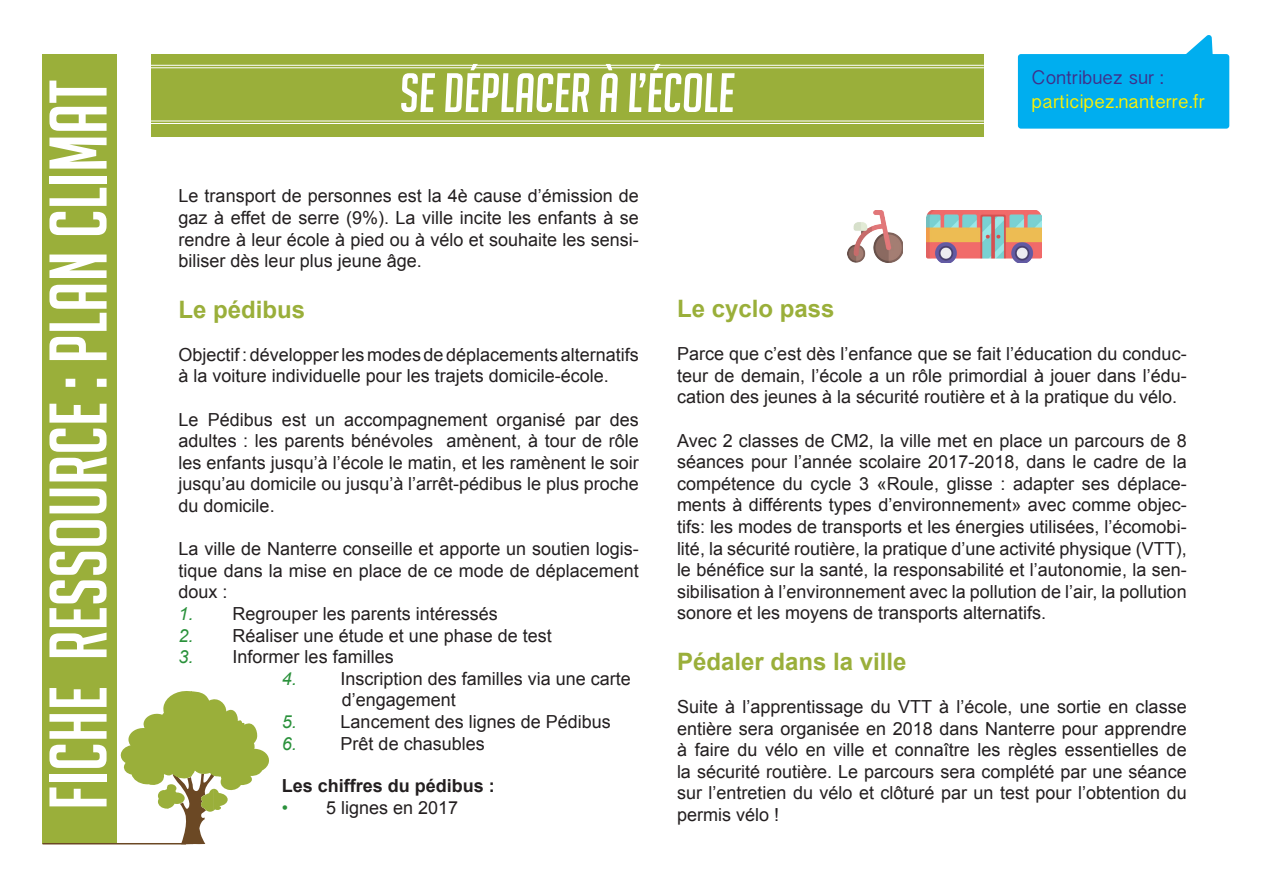
<style>
.page{position:relative;width:1263px;height:893px;background:#fff}
.page>*{position:absolute;margin:0;border:0;box-sizing:border-box;transform-origin:0 0}
.t1{font:79.5px "Big Noodle Titling";color:#fff}
.t2{font:italic 54px "Big Noodle Titling";color:#fff}
.t3{font:700 24px "Arial";color:#9aaf3a}
.t4{font:19.5px "Gujarati Sangam MN";color:#fff101}
.t5{font:19.5px "Gujarati Sangam MN";color:#3f2f8a}
.t6{font:18px/21.6px "Arial";color:#231f20;text-align:justify}
.t7{font:700 18px "Arial";color:#231f20}
.t8{font:italic 18px "Arial";color:#2a913b}
.s1{font-style:italic;color:#2a913b}
</style>
<div class="page">
<svg style="left:120px;top:691px;width:149px;height:153px"></svg>
<div style="left:151px;top:54px;width:833px;height:82px;background:#9aaf3a"></div>
<div style="left:43px;top:54px;width:74px;height:790px;background:#9aaf3a"></div>
<svg style="left:1017px;top:35px;width:213px;height:94px"></svg>
<hr style="left:151px;top:121px;width:833px;height:1px;background:#fff">
<hr style="left:151px;top:123px;width:833px;height:1px;background:#fff">
<hr style="left:43px;top:843px;width:143px;height:1px;background:#6b4824">
<hr style="left:151px;top:65px;width:833px;height:1px;background:#fff">
<hr style="left:151px;top:68px;width:833px;height:1px;background:#fff">
<img style="left:848px;top:210px;width:55px;height:52px">
<img style="left:926px;top:210px;width:115px;height:52px">
<h1 class="t1" style="left:35px;top:810px;width:732px;rotate:-90deg">FICHE RESSOURCE : PLAN CLIMAT</h1>
<h2 class="t2" style="left:400px;top:64px;width:336px">SE DÉPLACER À L’ÉCOLE</h2>
<p class="t5" style="left:1031px;top:64px;width:134px">Contribuez sur :</p>
<p class="t4" style="left:1031px;top:88px;width:175px">participez.nanterre.fr</p>
<p class="t6" style="left:179px;top:185px;width:462px">Le transport de personnes est la 4è cause d’émission de gaz à effet de serre (9%). La ville incite les enfants à se rendre à leur école à pied ou à vélo et souhaite les sensi&shy;biliser dès leur plus jeune âge.</p>
<h3 class="t3" style="left:179px;top:296px;width:128px">Le pédibus</h3>
<p class="t6" style="left:179px;top:344px;width:462px">Objectif : développer les modes de déplacements alternatifs à la voiture individuelle pour les trajets domicile-école.</p>
<p class="t6" style="left:179px;top:408px;width:462px">Le Pédibus est un accompagnement organisé par des adultes : les parents bénévoles amènent, à tour de rôle les enfants jusqu’à l’école le matin, et les ramènent le soir jusqu’au domicile ou jusqu’à l’arrêt-pédibus le plus proche du domicile.</p>
<p class="t6" style="left:179px;top:538px;width:462px">La ville de Nanterre conseille et apporte un soutien logis&shy;tique dans la mise en place de ce mode de déplacement doux :</p>
<p class="t6" style="left:179px;top:603px;width:321px"><span class="s1">1.</span> Regrouper les parents intéressés</p>
<p class="t6" style="left:179px;top:624px;width:375px"><span class="s1">2.</span> Réaliser une étude et une phase de test</p>
<p class="t6" style="left:179px;top:646px;width:217px;text-align:center"><span class="s1">3.</span> Informer les familles<br><span class="s1">4.</span></p>
<p class="t6" style="left:341px;top:668px;width:292px">Inscription des familles via une carte d’engagement</p>
<p class="t8" style="left:282px;top:712px;width:17px">5.</p>
<p class="t6" style="left:341px;top:711px;width:272px">Lancement des lignes de Pédibus</p>
<p class="t8" style="left:282px;top:733px;width:17px">6.</p>
<p class="t6" style="left:341px;top:732px;width:146px">Prêt de chasubles</p>
<p class="t7" style="left:282px;top:776px;width:215px">Les chiffres du pédibus :</p>
<p class="t6" style="left:282px;top:797px;width:178px"><span class="s1">•</span> 5 lignes en 2017</p>
<h3 class="t3" style="left:677px;top:295px;width:159px">Le cyclo pass</h3>
<p class="t6" style="left:677px;top:343px;width:511px">Parce que c’est dès l’enfance que se fait l’éducation du conduc&shy;teur de demain, l’école a un rôle primordial à jouer dans l’édu&shy;cation des jeunes à la sécurité routière et à la pratique du vélo.</p>
<p class="t6" style="left:677px;top:430px;width:511px">Avec 2 classes de CM2, la ville met en place un parcours de 8 séances pour l’année scolaire 2017-2018, dans le cadre de la compétence du cycle 3 «Roule, glisse : adapter ses déplace&shy;ments à différents types d’environnement» avec comme objec&shy;tifs: les modes de transports et les énergies utilisées, l’écomobi&shy;lité, la sécurité routière, la pratique d’une activité physique (VTT), le bénéfice sur la santé, la responsabilité et l’autonomie, la sen&shy;sibilisation à l’environnement avec la pollution de l’air, la pollution sonore et les moyens de transports alternatifs.</p>
<h3 class="t3" style="left:677px;top:648px;width:231px">Pédaler dans la ville</h3>
<p class="t6" style="left:677px;top:696px;width:511px">Suite à l’apprentissage du VTT à l’école, une sortie en classe entière sera organisée en 2018 dans Nanterre pour apprendre à faire du vélo en ville et connaître les règles essentielles de la sécurité routière. Le parcours sera complété par une séance sur l’entretien du vélo et clôturé par un test pour l’obtention du permis vélo !</p>
</div>
